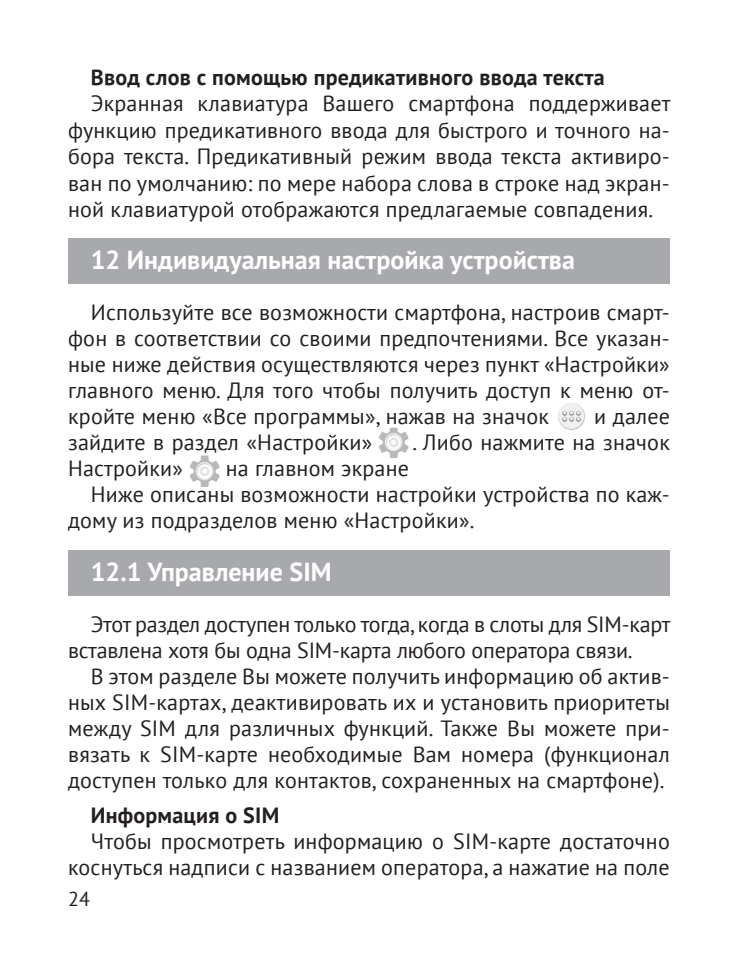
<style>
.page{position:relative;width:738px;height:964px;background:#fff}
.page>*{position:absolute;margin:0;border:0;box-sizing:border-box;transform-origin:0 0}
.t1{font:700 26px "PT Sans";color:#fff}
.t2{font:22px/26px "PT Sans";letter-spacing:.01em;color:#231f20;text-align:justify}
.t3{font:22px/26px "PT Sans";letter-spacing:-.01em;color:#231f20}
.t4{font:700 22px "PT Sans";letter-spacing:.01em;color:#231f20}
.t5{font:20px "PT Sans";color:#231f20}
</style>
<div class="page">
<img style="left:558px;top:403px;width:27px;height:27px">
<img style="left:378px;top:428px;width:31px;height:30px">
<img style="left:189px;top:455px;width:31px;height:32px">
<div style="left:68px;top:238px;width:601px;height:45px;background:#a8a9ad"></div>
<div style="left:68px;top:550px;width:601px;height:45px;background:#a8a9ad"></div>
<p class="t4" style="left:91px;top:63px;width:515px">Ввод слов с помощью предикативного ввода текста</p>
<p class="t2" style="left:68px;top:90px;width:603px;text-indent:23px">Экранная клавиатура Вашего смартфона поддерживает функцию предикативного ввода для быстрого и точного на&shy;бора текста. Предикативный режим ввода текста активиро&shy;ван по умолчанию: по мере набора слова в строке над экран&shy;ной клавиатурой отображаются предлагаемые совпадения.</p>
<p class="t1" style="left:91px;top:243px;width:485px">12 Индивидуальная настройка устройства</p>
<p class="t2" style="left:68px;top:298px;width:602px;text-indent:23px">Используйте все возможности смартфона, настроив смарт&shy;фон в соответствии со своими предпочтениями. Все указан&shy;ные ниже действия осуществляются через пункт «Настройки» главного меню. Для того чтобы получить доступ к меню от&shy;кройте меню «Все программы», нажав на значок</p>
<p class="t2" style="left:593px;top:402px;width:77px">и далее</p>
<p class="t2" style="left:68px;top:428px;width:305px">зайдите в раздел «Настройки»</p>
<p class="t2" style="left:412px;top:428px;width:258px">. Либо нажмите на значок</p>
<p class="t2" style="left:68px;top:454px;width:116px">Настройки»</p>
<p class="t2" style="left:225px;top:454px;width:185px">на главном экране</p>
<p class="t2" style="left:91px;top:480px;width:580px">Ниже описаны возможности настройки устройства по каж-</p>
<p class="t2" style="left:68px;top:507px;width:407px">дому из подразделов меню «Настройки».</p>
<p class="t1" style="left:91px;top:555px;width:242px">12.1 Управление SIM</p>
<p class="t3" style="left:68px;top:610px;width:603px;text-indent:23px">Этот раздел доступен только тогда, когда в слоты для SIM-карт вставлена хотя бы одна SIM-карта любого оператора связи.</p>
<p class="t2" style="left:68px;top:662px;width:602px;text-indent:23px">В этом разделе Вы можете получить информацию об актив&shy;ных SIM-картах, деактивировать их и установить приоритеты между SIM для различных функций. Также Вы можете при&shy;вязать к SIM-карте необходимые Вам номера (функционал доступен только для контактов, сохраненных на смартфоне).</p>
<p class="t4" style="left:91px;top:800px;width:190px">Информация о SIM</p>
<p class="t2" style="left:68px;top:827px;width:602px;text-align:right">Чтобы просмотреть информацию о SIM-карте достаточно коснуться надписи с названием оператора, а нажатие на поле</p>
<p class="t5" style="left:68px;top:886px;width:23px">24</p>
</div>
